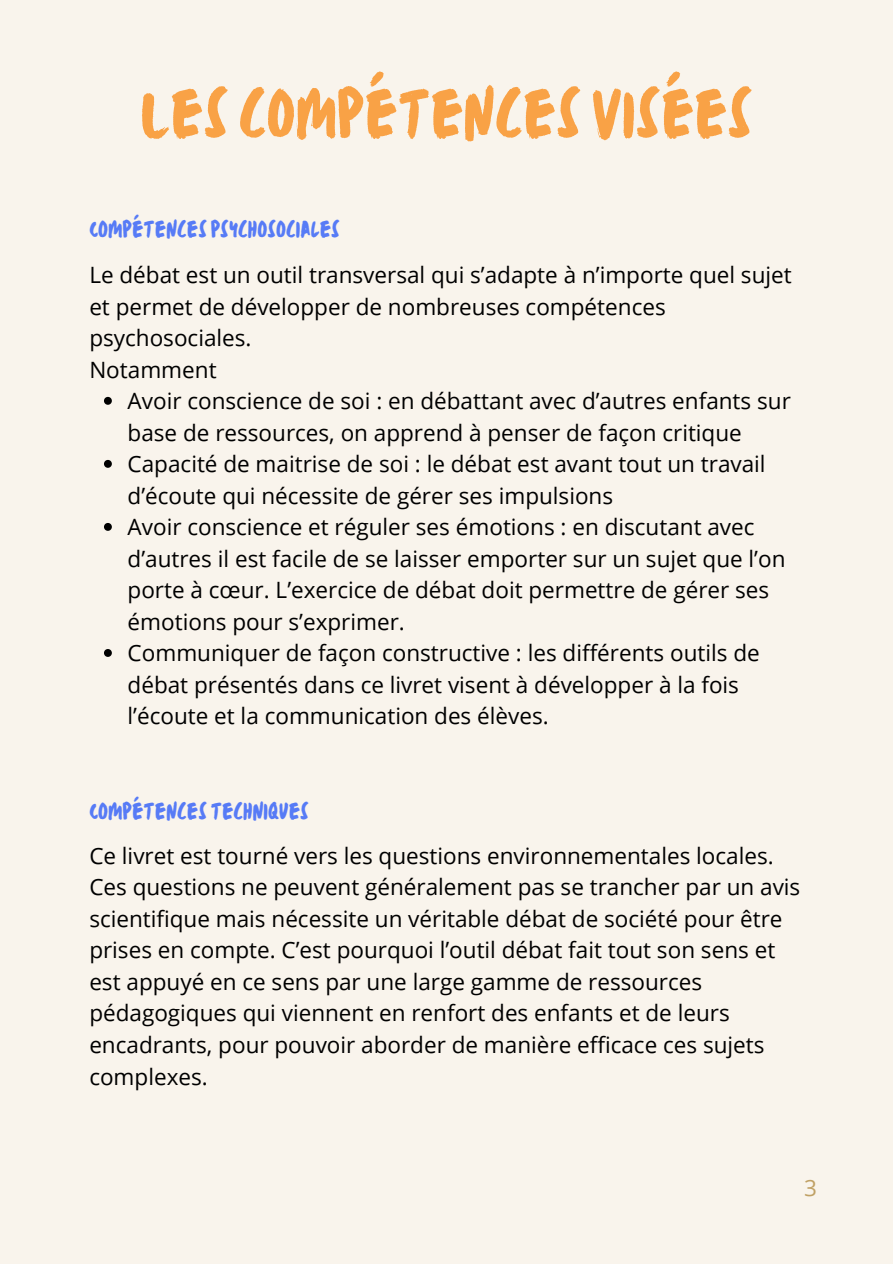
<style>
.page{position:relative;width:893px;height:1264px;background:#fff}
.page>*{position:absolute;margin:0;border:0;box-sizing:border-box;transform-origin:0 0}
.t1{font:64.95px "TC October Regular";color:#f9a246}
.t2{font:22.5px/31.5px "Open Sans";color:#000}
.t3{font:22.5px "TC October Regular";color:#577bf6}
.t4{font:22.5px "Open Sans";color:#c0a165}
</style>
<div class="page">
<div style="left:0;top:0;width:892px;height:1263px;background:#f9f4ec"></div>
<svg style="left:104px;top:397px;width:8px;height:8px"></svg>
<svg style="left:104px;top:460px;width:8px;height:8px"></svg>
<svg style="left:104px;top:523px;width:8px;height:8px"></svg>
<svg style="left:104px;top:649px;width:8px;height:8px"></svg>
<h1 class="t1" style="left:140px;top:65px;width:614px">LES COMPÉTENCES VISÉES</h1>
<p class="t3" style="left:89px;top:212px;width:252px">COMPÉTENCES PSYCHOSOCIALES</p>
<p class="t2" style="left:89px;top:259px;width:703px">Le débat est un outil transversal qui s’adapte à n’importe quel sujet et permet de développer de nombreuses compétences psychosociales.</p>
<p class="t2" style="left:89px;top:353px;width:129px">Notamment</p>
<p class="t2" style="left:128px;top:385px;width:664px">Avoir conscience de soi : en débattant avec d’autres enfants sur base de ressources, on apprend à penser de façon critique</p>
<p class="t2" style="left:128px;top:448px;width:639px">Capacité de maitrise de soi : le débat est avant tout un travail d’écoute qui nécessite de gérer ses impulsions</p>
<p class="t2" style="left:128px;top:511px;width:659px">Avoir conscience et réguler ses émotions : en discutant avec d’autres il est facile de se laisser emporter sur un sujet que l’on porte à cœur. L’exercice de débat doit permettre de gérer ses émotions pour s’exprimer.</p>
<p class="t2" style="left:128px;top:637px;width:633px">Communiquer de façon constructive : les différents outils de débat présentés dans ce livret visent à développer à la fois l’écoute et la communication des élèves.</p>
<p class="t3" style="left:89px;top:794px;width:221px">COMPÉTENCES TECHNIQUES</p>
<p class="t2" style="left:89px;top:839px;width:712px">Ce livret est tourné vers les questions environnementales locales.<br>Ces questions ne peuvent généralement pas se trancher par un avis scientifique mais nécessite un véritable débat de société pour être prises en compte. C’est pourquoi l’outil débat fait tout son sens et est appuyé en ce sens par une large gamme de ressources pédagogiques qui viennent en renfort des enfants et de leurs encadrants, pour pouvoir aborder de manière efficace ces sujets complexes.</p>
<p class="t4" style="left:804px;top:1171px;width:14px">3</p>
</div>
